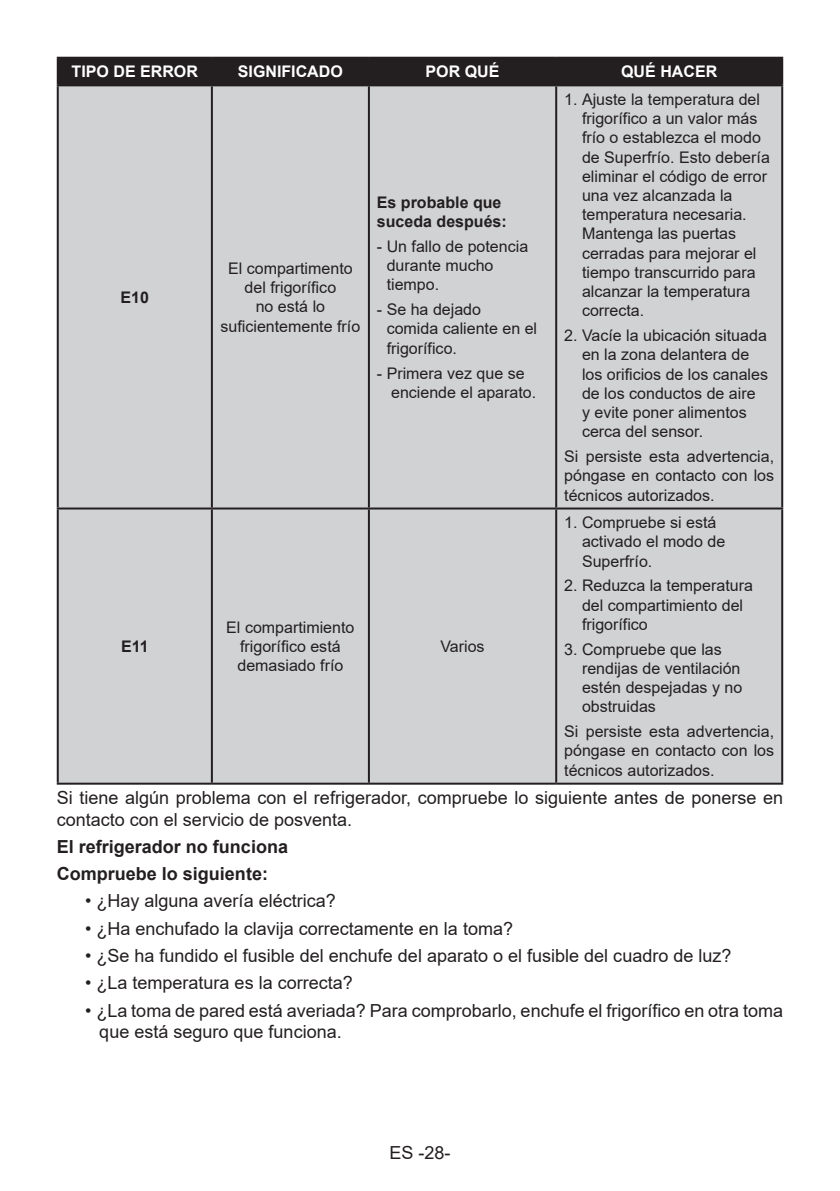
<style>
.page{position:relative;width:840px;height:1191px;background:#fff}
.page>*{position:absolute;margin:0;border:0;box-sizing:border-box;transform-origin:0 0}
.Madde_noktali{font:18px/21.6px "Arial";color:#231f20}
.paragraf_yazi{font:18px/21.6px "Arial";color:#231f20}
.Paragraf_baslik{font:700 18px "Arial";color:#231f20}
.Tablo_madde_rakamli{font:16px/19.2px "Arial";color:#231f20}
.Tablo_yazi{font:16px/19.2px "Arial";color:#231f20;text-align:center}
.Tablo_madde_tireli{font:16px/19.2px "Arial";color:#231f20}
.Tablo_yazi-2{font:700 16px "Arial";color:#fff}
.Tablo_yazi-3{font:700 16px/19.2px "Arial";color:#231f20}
</style>
<div class="page">
<div style="left:59px;top:59px;width:721px;height:25px;background:#231f20"></div>
<div style="left:59px;top:86px;width:721px;height:696px;background:#d1d2d4"></div>
<hr style="left:57px;top:57px;width:155px;height:2px;background:#231f20">
<hr style="left:57px;top:59px;width:2px;height:25px;background:#231f20">
<hr style="left:212px;top:57px;width:157px;height:2px;background:#231f20">
<hr style="left:211px;top:59px;width:2px;height:25px;background:#231f20">
<hr style="left:369px;top:57px;width:187px;height:2px;background:#231f20">
<hr style="left:368px;top:59px;width:2px;height:25px;background:#231f20">
<hr style="left:556px;top:57px;width:226px;height:2px;background:#231f20">
<hr style="left:555px;top:59px;width:2px;height:25px;background:#231f20">
<hr style="left:780px;top:59px;width:2px;height:25px;background:#231f20">
<hr style="left:57px;top:84px;width:155px;height:2px;background:#231f20">
<hr style="left:57px;top:86px;width:2px;height:421px;background:#231f20">
<hr style="left:212px;top:84px;width:157px;height:2px;background:#231f20">
<hr style="left:211px;top:86px;width:2px;height:421px;background:#231f20">
<hr style="left:369px;top:84px;width:187px;height:2px;background:#231f20">
<hr style="left:368px;top:86px;width:2px;height:421px;background:#231f20">
<hr style="left:556px;top:84px;width:226px;height:2px;background:#231f20">
<hr style="left:555px;top:86px;width:2px;height:421px;background:#231f20">
<hr style="left:780px;top:86px;width:2px;height:421px;background:#231f20">
<hr style="left:57px;top:507px;width:155px;height:2px;background:#231f20">
<hr style="left:57px;top:509px;width:2px;height:273px;background:#231f20">
<hr style="left:212px;top:507px;width:157px;height:2px;background:#231f20">
<hr style="left:211px;top:509px;width:2px;height:273px;background:#231f20">
<hr style="left:369px;top:507px;width:187px;height:2px;background:#231f20">
<hr style="left:368px;top:509px;width:2px;height:273px;background:#231f20">
<hr style="left:556px;top:507px;width:226px;height:2px;background:#231f20">
<hr style="left:555px;top:509px;width:2px;height:273px;background:#231f20">
<hr style="left:780px;top:509px;width:2px;height:273px;background:#231f20">
<hr style="left:57px;top:782px;width:155px;height:2px;background:#231f20">
<hr style="left:212px;top:782px;width:157px;height:2px;background:#231f20">
<hr style="left:369px;top:782px;width:187px;height:2px;background:#231f20">
<hr style="left:556px;top:782px;width:226px;height:2px;background:#231f20">
<p class="Tablo_yazi-2" style="left:72px;top:60px;width:128px">TIPO DE ERROR</p>
<p class="Tablo_yazi-2" style="left:238px;top:60px;width:106px">SIGNIFICADO</p>
<p class="Tablo_yazi-2" style="left:425px;top:60px;width:75px">POR QUÉ</p>
<p class="Tablo_yazi-2" style="left:620px;top:60px;width:97px">QUÉ HACER</p>
<p class="Tablo_yazi-3" style="left:120px;top:288px;width:30px">E10</p>
<p class="Tablo_yazi" style="left:220px;top:259px;width:141px">El compartimento del frigorífico<br>no está lo suficientemente frío</p>
<p class="Tablo_yazi-3" style="left:377px;top:193px;width:131px">Es probable que suceda después:</p>
<p class="Tablo_madde_tireli" style="left:386px;top:237px;width:143px;text-indent:-10px">- Un fallo de potencia durante mucho tiempo.</p>
<p class="Tablo_madde_tireli" style="left:386px;top:300px;width:152px;text-indent:-10px">- Se ha dejado<br>comida caliente en el frigorífico.</p>
<p class="Tablo_madde_tireli" style="left:391px;top:363px;width:146px;text-indent:-14px">- Primera vez que se enciende el aparato.</p>
<p class="Tablo_madde_rakamli" style="left:581px;top:90px;width:189px;text-indent:-18px">1. Ajuste la temperatura del frigorífico a un valor más frío o establezca el modo de Superfrío. Esto debería eliminar el código de error una vez alcanzada la temperatura necesaria.<br>Mantenga las puertas cerradas para mejorar el tiempo transcurrido para alcanzar la temperatura correcta.</p>
<p class="Tablo_madde_rakamli" style="left:581px;top:326px;width:187px;text-indent:-18px">2. Vacíe la ubicación situada en la zona delantera de los orificios de los canales de los conductos de aire<br>y evite poner alimentos cerca del sensor.</p>
<p class="Tablo_yazi" style="left:564px;top:447px;width:211px;text-align:justify">Si persiste esta advertencia, póngase en contacto con los técnicos autorizados.</p>
<p class="Tablo_madde_rakamli" style="left:581px;top:513px;width:145px;text-indent:-18px">1. Compruebe si está activado el modo de<br>Superfrío.</p>
<p class="Tablo_madde_rakamli" style="left:581px;top:576px;width:172px;text-indent:-18px">2. Reduzca la temperatura del compartimiento del frigorífico</p>
<p class="Tablo_madde_rakamli" style="left:581px;top:639px;width:162px;text-indent:-18px">3. Compruebe que las rendijas de ventilación estén despejadas y no obstruidas</p>
<p class="Tablo_yazi" style="left:564px;top:722px;width:211px;text-align:justify">Si persiste esta advertencia, póngase en contacto con los técnicos autorizados.</p>
<p class="paragraf_yazi" style="left:57px;top:786px;width:727px">Si tiene algún problema con el refrigerador, compruebe lo siguiente antes de ponerse en contacto con el servicio de posventa.</p>
<p class="Paragraf_baslik" style="left:57px;top:834px;width:233px">El refrigerador no funciona</p>
<p class="Paragraf_baslik" style="left:57px;top:861px;width:213px">Compruebe lo siguiente:</p>
<p class="Madde_noktali" style="left:85px;top:890px;width:252px">• ¿Hay alguna avería eléctrica?</p>
<p class="Madde_noktali" style="left:85px;top:917px;width:429px">• ¿Ha enchufado la clavija correctamente en la toma?</p>
<p class="Madde_noktali" style="left:85px;top:944px;width:647px">• ¿Se ha fundido el fusible del enchufe del aparato o el fusible del cuadro de luz?</p>
<p class="Madde_noktali" style="left:85px;top:972px;width:269px">• ¿La temperatura es la correcta?</p>
<p class="Madde_noktali" style="left:99px;top:999px;width:685px;text-indent:-14px">• ¿La toma de pared está averiada? Para comprobarlo, enchufe el frigorífico en otra toma que está seguro que funciona.</p>
<p class="Tablo_yazi" style="left:226px;top:617px;width:130px">El compartimiento frigorífico está demasiado frío</p>
<p class="Tablo_yazi" style="left:440px;top:636px;width:46px">Varios</p>
<p class="Tablo_yazi-3" style="left:121px;top:637px;width:29px">E11</p>
<p class="paragraf_yazi" style="left:389px;top:1141px;width:63px">ES -28-</p>
</div>
